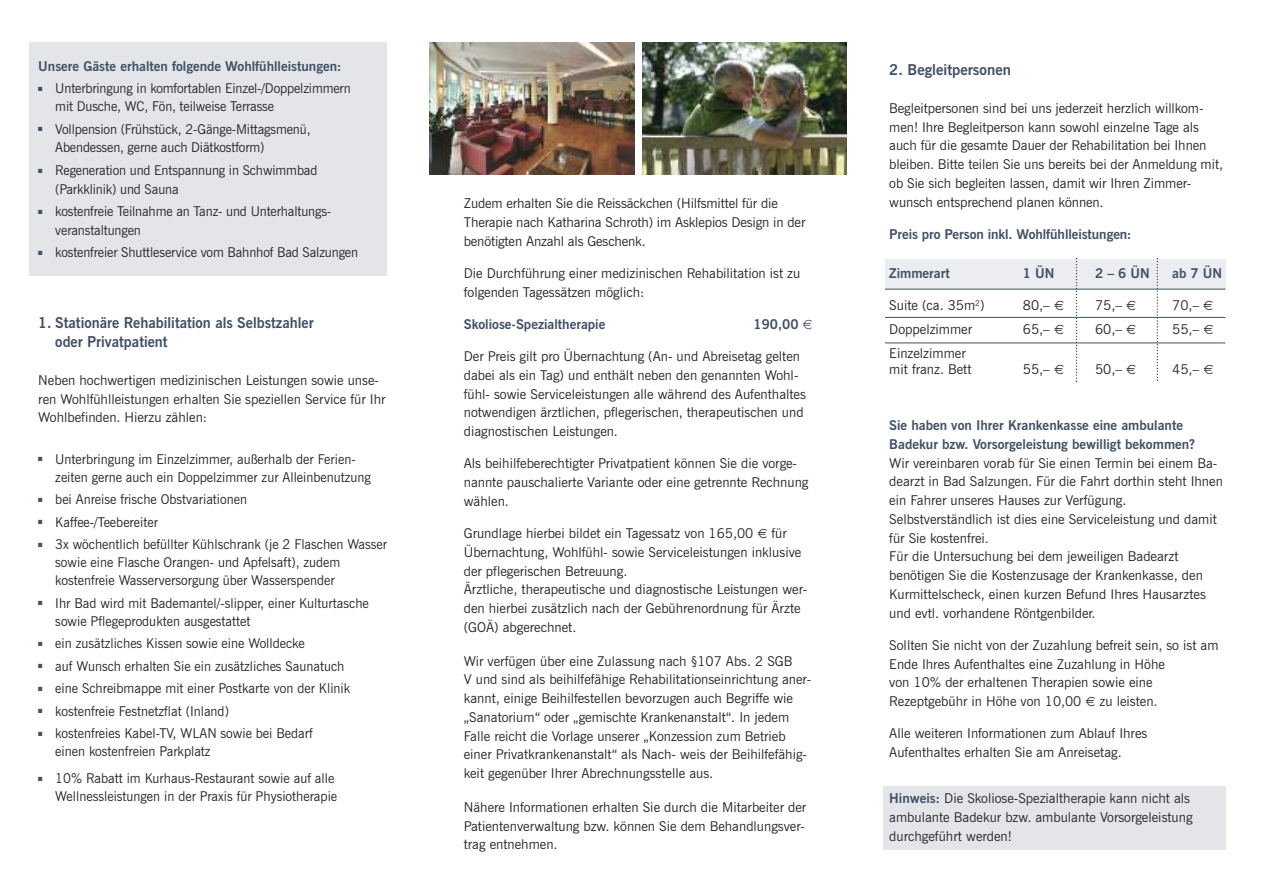
<style>
.page{position:relative;width:1268px;height:893px;background:#fff}
.page>*{position:absolute;margin:0;border:0;box-sizing:border-box;transform-origin:0 0}
.t1{font:700 15px/18.8px "News Gothic BT";color:#425067}
.t2{font:13.5px/18.8px "News Gothic BT";color:#272627}
.t3{font:700 13.5px/18.8px "News Gothic BT";color:#425067}
.s1{font-weight:700;color:#425067}
</style>
<div class="page">
<div style="left:883px;top:786px;width:342px;height:64px;background:#e3e5e8"></div>
<div style="left:30px;top:43px;width:357px;height:233px;background:#e3e5e8"></div>
<div style="left:884px;top:259px;width:341px;height:30px;background:#ecedf0"></div>
<hr style="left:884px;top:289px;width:341px;height:1px;background:#425067">
<hr style="left:884px;top:317px;width:341px;height:1px;background:#425067">
<svg style="left:1075px;top:258px;width:1px;height:124px"></svg>
<svg style="left:1156px;top:258px;width:1px;height:123px"></svg>
<hr style="left:884px;top:343px;width:341px;height:1px;background:#425067">
<img style="left:429px;top:43px;width:205px;height:131px">
<img style="left:642px;top:43px;width:204px;height:131px">
<p class="t3" style="left:38px;top:58px;width:305px">Unsere Gäste erhalten folgende Wohlfühlleistungen:</p>
<p class="t2" style="left:55px;top:81px;width:297px;line-height:18px;text-indent:-17px"><sup>■</sup> Unterbringung in komfortablen Einzel-/Doppelzimmern mit Dusche, WC, Fön, teilweise Terrasse</p>
<p class="t2" style="left:55px;top:121px;width:257px;text-indent:-17px"><sup>■</sup> Vollpension (Frühstück, 2-Gänge-Mittagsmenü,<br>Abendessen, gerne auch Diätkostform)</p>
<p class="t2" style="left:55px;top:162px;width:263px;text-indent:-17px"><sup>■</sup> Regeneration und Entspannung in Schwimmbad (Parkklinik) und Sauna</p>
<p class="t2" style="left:55px;top:203px;width:277px;text-indent:-17px"><sup>■</sup> kostenfreie Teilnahme an Tanz- und Unterhaltungs&shy;veranstaltungen</p>
<p class="t2" style="left:38px;top:244px;width:321px"><sup>■</sup> kostenfreier Shuttleservice vom Bahnhof Bad Salzungen</p>
<p class="t1" style="left:55px;top:314px;width:260px;text-indent:-17px">1. Stationäre Rehabilitation als Selbstzahler oder Privatpatient</p>
<p class="t2" style="left:38px;top:372px;width:348px">Neben hochwertigen medizinischen Leistungen sowie unse&shy;ren Wohlfühlleistungen erhalten Sie speziellen Service für Ihr<br>Wohlbefinden. Hierzu zählen:</p>
<p class="t2" style="left:55px;top:451px;width:317px;line-height:18px;text-indent:-17px"><sup>■</sup> Unterbringung im Einzelzimmer, außerhalb der Ferien&shy;zeiten gerne auch ein Doppelzimmer zur Alleinbenutzung</p>
<p class="t2" style="left:38px;top:491px;width:210px"><sup>■</sup> bei Anreise frische Obstvariationen</p>
<p class="t2" style="left:38px;top:514px;width:121px"><sup>■</sup> Kaffee-/Teebereiter</p>
<p class="t2" style="left:55px;top:537px;width:333px;line-height:18px;text-indent:-17px"><sup>■</sup> 3x wöchentlich befüllter Kühlschrank (je 2 Flaschen Wasser sowie eine Flasche Orangen- und Apfelsaft), zudem kostenfreie Wasserversorgung über Wasserspender</p>
<p class="t2" style="left:55px;top:595px;width:315px;line-height:18px;text-indent:-17px"><sup>■</sup> Ihr Bad wird mit Bademantel/-slipper, einer Kulturtasche sowie Pflegeprodukten ausgestattet</p>
<p class="t2" style="left:38px;top:635px;width:268px"><sup>■</sup> ein zusätzliches Kissen sowie eine Wolldecke</p>
<p class="t2" style="left:38px;top:658px;width:308px"><sup>■</sup> auf Wunsch erhalten Sie ein zusätzliches Saunatuch</p>
<p class="t2" style="left:38px;top:680px;width:313px"><sup>■</sup> eine Schreibmappe mit einer Postkarte von der Klinik</p>
<p class="t2" style="left:38px;top:703px;width:192px"><sup>■</sup> kostenfreie Festnetzflat (Inland)</p>
<p class="t2" style="left:55px;top:726px;width:259px;line-height:18px;text-indent:-17px"><sup>■</sup> kostenfreies Kabel-TV, WLAN sowie bei Bedarf einen kostenfreien Parkplatz</p>
<p class="t2" style="left:38px;top:771px;width:300px;line-height:18px;text-align:right"><sup>■</sup> 10% Rabatt im Kurhaus-Restaurant sowie auf alle<br>Wellnessleistungen in der Praxis für Physiotherapie</p>
<p class="t2" style="left:463px;top:195px;width:343px">Zudem erhalten Sie die Reissäckchen (Hilfsmittel für die<br>Therapie nach Katharina Schroth) im Asklepios Design in der benötigten Anzahl als Geschenk.</p>
<p class="t2" style="left:463px;top:265px;width:338px">Die Durchführung einer medizinischen Rehabilitation ist zu folgenden Tagessätzen möglich:</p>
<p class="t3" style="left:463px;top:316px;width:143px">Skoliose-Spezialtherapie</p>
<p class="t3" style="left:753px;top:316px;width:46px">190,00</p>
<p class="t2" style="left:463px;top:348px;width:343px">Der Preis gilt pro Übernachtung (An- und Abreisetag gelten dabei als ein Tag) und enthält neben den genannten Wohl&shy;fühl- sowie Serviceleistungen alle während des Aufenthaltes notwendigen ärztlichen, pflegerischen, therapeutischen und diagnostischen Leistungen.</p>
<p class="t2" style="left:463px;top:455px;width:346px">Als beihilfeberechtigter Privatpatient können Sie die vorge&shy;nannte pauschalierte Variante oder eine getrennte Rechnung wählen.</p>
<p class="t2" style="left:463px;top:525px;width:291px">Grundlage hierbei bildet ein Tagessatz von 165,00</p>
<p class="t2" style="left:463px;top:525px;width:345px;text-indent:307px">für Übernachtung, Wohlfühl- sowie Serviceleistungen inklusive der pflegerischen Betreuung.<br>Ärztliche, therapeutische und diagnostische Leistungen wer&shy;den hierbei zusätzlich nach der Gebührenordnung für Ärzte (GOÄ) abgerechnet.</p>
<p class="t2" style="left:463px;top:653px;width:349px">Wir verfügen über eine Zulassung nach §107 Abs. 2 SGB<br>V und sind als beihilfefähige Rehabilitationseinrichtung aner&shy;kannt, einige Beihilfestellen bevorzugen auch Begriffe wie „Sanatorium“ oder „gemischte Krankenanstalt“. In jedem Falle reicht die Vorlage unserer „Konzession zum Betrieb einer Privatkrankenanstalt“ als Nach- weis der Beihilfefähig&shy;keit gegenüber Ihrer Abrechnungsstelle aus.</p>
<p class="t2" style="left:463px;top:799px;width:344px;text-align:justify">Nähere Informationen erhalten Sie durch die Mitarbeiter der Patientenverwaltung bzw. können Sie dem Behandlungsver&shy;trag entnehmen.</p>
<p class="t1" style="left:889px;top:61px;width:123px">2. Begleitpersonen</p>
<p class="t2" style="left:889px;top:100px;width:335px">Begleitpersonen sind bei uns jederzeit herzlich willkom&shy;men! Ihre Begleitperson kann sowohl einzelne Tage als auch für die gesamte Dauer der Rehabilitation bei Ihnen bleiben. Bitte teilen Sie uns bereits bei der Anmeldung mit, ob Sie sich begleiten lassen, damit wir Ihren Zimmer&shy;wunsch entsprechend planen können.</p>
<p class="t3" style="left:889px;top:226px;width:244px">Preis pro Person inkl. Wohlfühlleistungen:</p>
<p class="t3" style="left:889px;top:265px;width:62px">Zimmerart</p>
<p class="t3" style="left:1022px;top:265px;width:33px">1 ÜN</p>
<p class="t3" style="left:1094px;top:265px;width:56px">2–6ÜN</p>
<p class="t3" style="left:1171px;top:265px;width:51px">ab 7 ÜN</p>
<p class="t2" style="left:889px;top:297px;width:97px">Suite (ca. 35m<sup>2</sup>)</p>
<p class="t2" style="left:1022px;top:297px;width:29px">80,–</p>
<p class="t2" style="left:1094px;top:297px;width:29px">75,–</p>
<p class="t2" style="left:1171px;top:297px;width:29px">70,–</p>
<p class="t2" style="left:889px;top:321px;width:84px">Doppelzimmer</p>
<p class="t2" style="left:1022px;top:321px;width:29px">65,–</p>
<p class="t2" style="left:1094px;top:321px;width:29px">60,–</p>
<p class="t2" style="left:1171px;top:321px;width:29px">55,–</p>
<p class="t2" style="left:889px;top:346px;width:84px;line-height:16.2px">Einzelzimmer mit franz. Bett</p>
<p class="t2" style="left:1022px;top:361px;width:29px">55,–</p>
<p class="t2" style="left:1094px;top:361px;width:29px">50,–</p>
<p class="t2" style="left:1171px;top:361px;width:29px">45,–</p>
<p class="t3" style="left:889px;top:417px;width:307px">Sie haben von Ihrer Krankenkasse eine ambulante<br>Badekur bzw. Vorsorgeleistung bewilligt bekommen?</p>
<p class="t2" style="left:889px;top:455px;width:335px">Wir vereinbaren vorab für Sie einen Termin bei einem Ba&shy;dearzt in Bad Salzungen. Für die Fahrt dorthin steht Ihnen ein Fahrer unseres Hauses zur Verfügung.<br>Selbstverständlich ist dies eine Serviceleistung und damit für Sie kostenfrei.<br>Für die Untersuchung bei dem jeweiligen Badearzt benötigen Sie die Kostenzusage der Krankenkasse, den Kurmittelscheck, einen kurzen Befund Ihres Hausarztes und evtl. vorhandene Röntgenbilder.</p>
<p class="t2" style="left:889px;top:637px;width:331px">Sollten Sie nicht von der Zuzahlung befreit sein, so ist am Ende Ihres Aufenthaltes eine Zuzahlung in Höhe<br>von 10% der erhaltenen Therapien sowie eine Rezeptgebühr in Höhe von 10,00</p>
<p class="t2" style="left:1099px;top:693px;width:59px">zu leisten.</p>
<p class="t2" style="left:889px;top:725px;width:259px">Alle weiteren Informationen zum Ablauf Ihres<br>Aufenthaltes erhalten Sie am Anreisetag.</p>
<p class="t2" style="left:889px;top:790px;width:305px"><span class="s1">Hinweis:</span> Die Skoliose-Spezialtherapie kann nicht als ambulante Badekur bzw. ambulante Vorsorgeleistung durchgeführt werden!</p>
</div>
